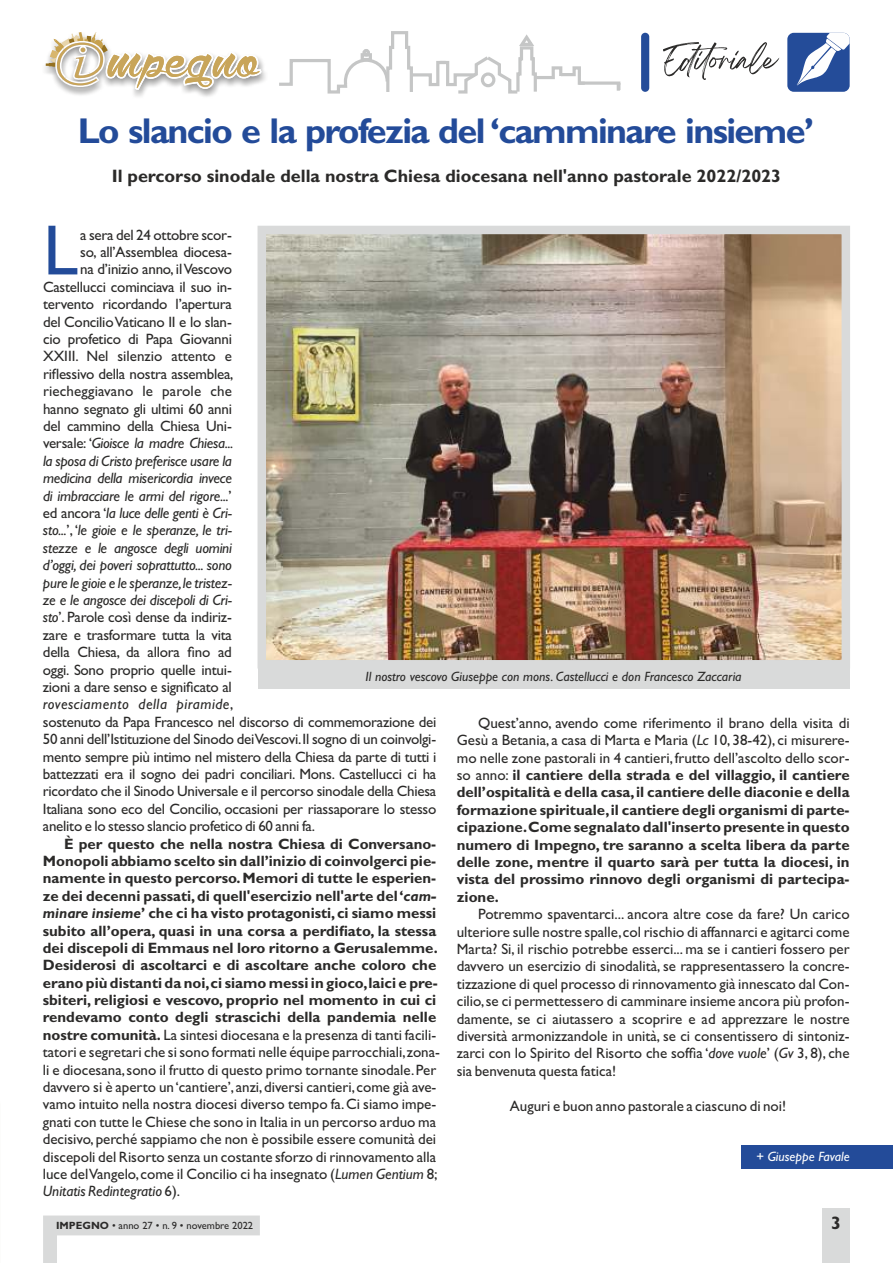
<style>
.page{position:relative;width:893px;height:1263px;background:#fff}
.page>*{position:absolute;margin:0;border:0;box-sizing:border-box;transform-origin:0 0}
.t1{font:71.4px "Gill Sans";color:#234b99}
.t2{font:700 36px "Gill Sans";letter-spacing:-.045em;color:#234b99}
.t3{font:700 18px "Gill Sans";color:#2b2a29}
.t4{font:700 15px/17.4px "Gill Sans";color:#2b2a29}
.t5{font:15px/17.4px "Gill Sans";letter-spacing:-.015em;color:#2b2a29;text-align:justify}
.t6{font:italic 15px "Gill Sans";letter-spacing:-.015em;color:#2b2a29}
.t7{font:italic 15px "Gill Sans";letter-spacing:.035em;color:#2b2a29}
.t8{font:15px "Gill Sans";letter-spacing:.01em;color:#2b2a29}
.t9{font:italic 13.5px "Gill Sans";color:#2b2a29}
.t10{font:italic 13.5px "Gill Sans";color:#fefefe}
.t11{font:10.5px "Gill Sans";color:#2b2a29}
.s1{font-style:normal}
.s2{font-style:italic}
.s3{font-weight:400}
.s4{font-weight:400;font-style:italic}
.s5{font-weight:700}
</style>
<div class="page">
<div style="left:822px;top:1208px;width:28px;height:55px;background:#d9dada"></div>
<img style="left:268px;top:236px;width:572px;height:422px">
<div style="left:258px;top:226px;width:592px;height:442px;border:9px solid #d9dada"></div>
<div style="left:741px;top:1145px;width:152px;height:24px;background:#234b99"></div>
<svg style="left:279px;top:31px;width:302px;height:63px"></svg>
<svg style="left:579px;top:81px;width:41px;height:4px"></svg>
<img style="left:45px;top:60px;width:221px;height:37px">
<svg style="left:46px;top:32px;width:215px;height:58px"></svg>
<div style="left:787px;top:33px;width:63px;height:59px;background:#244c99;border-radius:6px"></div>
<svg style="left:797px;top:33px;width:53px;height:53px"></svg>
<svg style="left:663px;top:42px;width:116px;height:38px"></svg>
<div style="left:641px;top:33px;width:8px;height:59px;background:#244c99;border-radius:4px"></div>
<svg style="left:617px;top:83px;width:3px;height:8px"></svg>
<svg style="left:43px;top:1215px;width:217px;height:48px"></svg>
<div style="left:258px;top:666px;width:592px;height:23px;background:#d9dada"></div>
<h2 class="t2" style="left:78px;top:118px;width:738px">Lo slancio e la profezia del ‘camminare insieme’</h2>
<p class="t3" style="left:112px;top:169px;width:671px">Il percorso sinodale della nostra Chiesa diocesana nell'anno pastorale 2022/2023</p>
<h1 class="t1" style="left:43px;top:225px;width:37px">L</h1>
<p class="t5" style="left:80px;top:227px;width:153px">a sera del 24 ottobre scor-</p>
<p class="t5" style="left:80px;top:245px;width:153px">so, all’Assemblea diocesa-</p>
<p class="t5" style="left:80px;top:262px;width:153px">na d’inizio anno, il Vescovo</p>
<p class="t5" style="left:43px;top:280px;width:190px">Castellucci cominciava il suo in-</p>
<p class="t5" style="left:43px;top:297px;width:190px">tervento ricordando l’apertura</p>
<p class="t5" style="left:43px;top:314px;width:190px">del Concilio Vaticano II e lo slan-</p>
<p class="t5" style="left:43px;top:332px;width:190px">cio profetico di Papa Giovanni</p>
<p class="t5" style="left:43px;top:349px;width:190px">XXIII. Nel silenzio attento e</p>
<p class="t5" style="left:43px;top:367px;width:192px">riflessivo della nostra assemblea,</p>
<p class="t8" style="left:43px;top:386px;width:190px">riecheggiavano le parole che</p>
<p class="t5" style="left:43px;top:401px;width:190px">hanno segnato gli ultimi 60 anni</p>
<p class="t5" style="left:43px;top:419px;width:190px">del cammino della Chiesa Uni-</p>
<p class="t6" style="left:43px;top:438px;width:192px"><span class="s1">versale: ‘</span>Gioisce la madre Chiesa...</p>
<p class="t6" style="left:43px;top:455px;width:190px">la sposa di Cristo preferisce usare la</p>
<p class="t6" style="left:43px;top:473px;width:190px">medicina della misericordia invece</p>
<p class="t6" style="left:43px;top:490px;width:190px">di imbracciare le armi del rigore...<span class="s1">’</span></p>
<p class="t6" style="left:43px;top:508px;width:190px"><span class="s1">ed ancora ‘</span>la luce delle genti è Cri-</p>
<p class="t6" style="left:43px;top:525px;width:190px">sto...<span class="s1">’, ‘</span>le gioie e le speranze, le tri-</p>
<p class="t6" style="left:43px;top:542px;width:190px">stezze e le angosce degli uomini</p>
<p class="t6" style="left:43px;top:560px;width:190px">d’oggi, dei poveri soprattutto... sono</p>
<p class="t6" style="left:43px;top:577px;width:190px">pure le gioie e le speranze,le tristez-</p>
<p class="t6" style="left:43px;top:595px;width:190px">ze e le angosce dei discepoli di Cri-</p>
<p class="t5" style="left:43px;top:610px;width:190px"><span class="s2">sto</span>’. Parole così dense da indiriz-</p>
<p class="t5" style="left:43px;top:628px;width:190px">zare e trasformare tutta la vita</p>
<p class="t5" style="left:43px;top:645px;width:190px">della Chiesa, da allora fino ad</p>
<p class="t5" style="left:43px;top:662px;width:190px">oggi. Sono proprio quelle intui-</p>
<p class="t5" style="left:43px;top:680px;width:190px">zioni a dare senso e significato al</p>
<p class="t7" style="left:43px;top:699px;width:192px">rovesciamento della piramide<span class="s1">,</span></p>
<p class="t5" style="left:43px;top:715px;width:395px">sostenuto da Papa Francesco nel discorso di commemorazione dei</p>
<p class="t5" style="left:43px;top:732px;width:395px">50 anni dell’Istituzione del Sinodo dei Vescovi.Il sogno di un coinvolgi-</p>
<p class="t5" style="left:43px;top:749px;width:395px">mento sempre più intimo nel mistero della Chiesa da parte di tutti i</p>
<p class="t5" style="left:43px;top:767px;width:395px">battezzati era il sogno dei padri conciliari. Mons. Castellucci ci ha</p>
<p class="t5" style="left:43px;top:784px;width:395px">ricordato che il Sinodo Universale e il percorso sinodale della Chiesa</p>
<p class="t5" style="left:43px;top:801px;width:395px">Italiana sono eco del Concilio, occasioni per riassaporare lo stesso</p>
<p class="t5" style="left:43px;top:819px;width:274px">anelito e lo stesso slancio profetico di 60 anni fa.</p>
<p class="t4" style="left:43px;top:836px;width:399px;text-indent:21px">È per questo che nella nostra Chiesa di Conversano-Monopoli abbiamo scelto sin dall’inizio di coinvolgerci pie&shy;namente in questo percorso.Memori di tutte le esperien&shy;ze dei decenni passati,di quell'esercizio nell'arte del ‘<span class="s2">cam&shy;minare insieme</span>’ che ci ha visto protagonisti,ci siamo messi subito all’opera, quasi in una corsa a perdifiato, la stessa dei discepoli di Emmaus nel loro ritorno a Gerusalemme.<br>Desiderosi di ascoltarci e di ascoltare anche coloro che erano più distanti da noi,ci siamo messi in gioco,laici e pre&shy;sbiteri, religiosi e vescovo, proprio nel momento in cui ci rendevamo conto degli strascichi della pandemia nelle nostre comunità. <span class="s3">La sintesi diocesana e la presenza di tanti facili&shy;tatori e segretari che si sono formati nelle équipe parrocchiali,zona&shy;li e diocesana,sono il frutto di questo primo tornante sinodale.Per davvero si è aperto un ‘cantiere’,anzi,diversi cantieri,come già ave&shy;vamo intuito nella nostra diocesi diverso tempo fa.Ci siamo impe&shy;gnati con tutte le Chiese che sono in Italia in un percorso arduo ma decisivo,perché sappiamo che non è possibile essere comunità dei discepoli del Risorto senza un costante sforzo di rinnovamento alla luce del Vangelo,come il Concilio ci ha insegnato (</span><span class="s4">Lumen Gentium</span> <span class="s3">8; </span><span class="s4">Unitatis Redintegratio</span> <span class="s3">6).</span></p>
<p class="t9" style="left:365px;top:672px;width:378px">Il nostro vescovo Giuseppe con mons. Castellucci e don Francesco Zaccaria</p>
<p class="t4" style="left:457px;top:716px;width:394px;text-align:justify;text-indent:21px"><span class="s3">Quest’anno, avendo come riferimento il brano della visita di Gesù a Betania, a casa di Marta e Maria (</span><span class="s4">Lc</span> <span class="s3">10, 38-42), ci misurere&shy;mo nelle zone pastorali in 4 cantieri,frutto dell’ascolto dello scor&shy;so anno:</span> il cantiere della strada e del villaggio, il cantiere dell’ospitalità e della casa,il cantiere delle diaconie e della formazione spirituale,il cantiere degli organismi di parte&shy;cipazione.Come segnalato dall'inserto presente in questo numero di Impegno, tre saranno a scelta libera da parte delle zone, mentre il quarto sarà per tutta la diocesi, in vista del prossimo rinnovo degli organismi di partecipa&shy;zione.</p>
<p class="t5" style="left:457px;top:907px;width:394px;text-indent:21px">Potremmo spaventarci... ancora altre cose da fare? Un carico ulteriore sulle nostre spalle,col rischio di affannarci e agitarci come Marta? Si, il rischio potrebbe esserci... ma se i cantieri fossero per davvero un esercizio di sinodalità, se rappresentassero la concre&shy;tizzazione di quel processo di rinnovamento già innescato dal Con&shy;cilio,se ci permettessero di camminare insieme ancora più profon&shy;damente, se ci aiutassero a scoprire e ad apprezzare le nostre diversità armonizzandole in unità, se ci consentissero di sintoniz&shy;zarci con lo Spirito del Risorto che soffia ‘<span class="s2">dove vuole</span>’ (<span class="s2">Gv</span> 3, 8), che sia benvenuta questa fatica!</p>
<p class="t5" style="left:510px;top:1098px;width:278px">Auguri e buon anno pastorale a ciascuno di noi!</p>
<p class="t10" style="left:756px;top:1152px;width:95px">+ Giuseppe Favale</p>
<p class="t11" style="left:56px;top:1222px;width:199px"><span class="s5">IMPEGNO</span> • anno 27 • n. 9 • novembre 2022</p>
<p class="t3" style="left:831px;top:1217px;width:11px">3</p>
</div>
